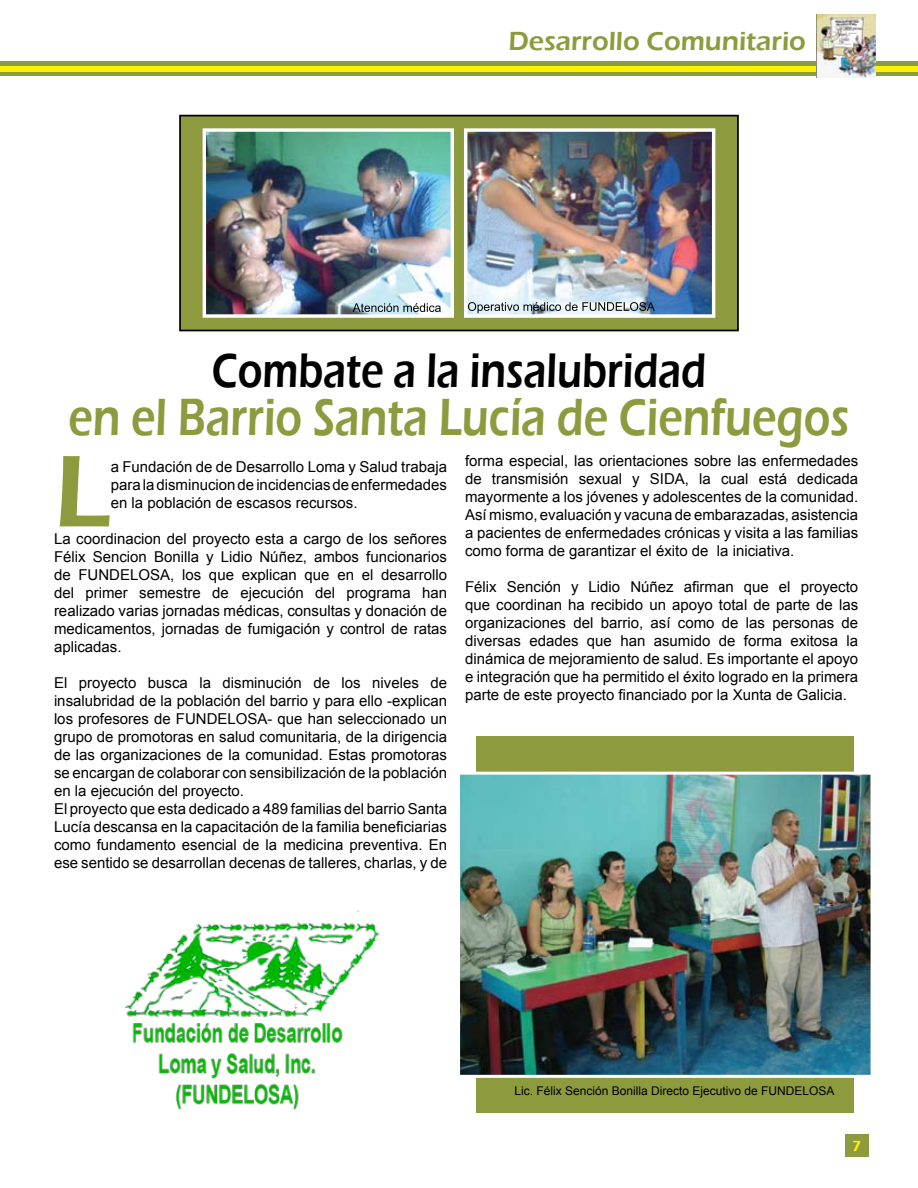
<style>
.page{position:relative;width:918px;height:1188px;background:#fff}
.page>*{position:absolute;margin:0;border:0;box-sizing:border-box;transform-origin:0 0}
.t1{font:600 105.6px "Eras ITC";color:#8d9b3e}
.t2{font:600 53.85px "Eras ITC";color:#8d9b3e;scale:.8 1}
.t3{font:600 49.95px "Eras ITC";color:#000;scale:.8 1}
.t4{font:600 27px "Eras ITC";color:#8d9b3e}
.t5{font:15px/18px "Arial";color:#000;text-align:justify}
.t6{font:600 15px "Eras ITC";color:#fff200}
.t7{font:12px "Arial";color:#000}
</style>
<div class="page">
<div style="left:0;top:61px;width:918px;height:15px;background:#8d9b3e"></div>
<div style="left:0;top:66px;width:918px;height:6px;background:#fff200"></div>
<div style="left:845px;top:1134px;width:24px;height:23px;background:#8d9b3e"></div>
<img style="left:817px;top:14px;width:59px;height:63px">
<div style="left:476px;top:737px;width:378px;height:376px;background:#8d9b3e"></div>
<img style="left:461px;top:776px;width:409px;height:298px">
<div style="left:457px;top:772px;width:417px;height:306px;border:3px solid #fff"></div>
<div style="left:180px;top:116px;width:558px;height:215px;background:#8d9b3e"></div>
<div style="left:179px;top:115px;width:560px;height:216px;border:2px solid #000"></div>
<img style="left:207px;top:132px;width:243px;height:182px">
<div style="left:203px;top:128px;width:251px;height:190px;border:3px solid #fff"></div>
<img style="left:468px;top:132px;width:243px;height:182px">
<div style="left:464px;top:128px;width:251px;height:190px;border:3px solid #fff"></div>
<svg style="left:468px;top:302px;width:187px;height:11px"></svg>
<svg style="left:353px;top:303px;width:88px;height:9px"></svg>
<img style="left:125px;top:910px;width:255px;height:200px">
<h3 class="t4" style="left:508px;top:26px;width:299px">Desarrollo Comunitario</h3>
<h3 class="t3" style="left:212px;top:342px;width:620px">Combate a la insalubridad</h3>
<h2 class="t2" style="left:69px;top:386px;width:977px">en el Barrio Santa Lucía de Cienfuegos</h2>
<h1 class="t1" style="left:54px;top:432px;width:58px">L</h1>
<p class="t5" style="left:111px;top:458px;width:338px">a Fundación de de Desarrollo Loma y Salud trabaja para la disminucion de incidencias de enfermedades en la población de escasos recursos.</p>
<p class="t5" style="left:54px;top:530px;width:395px">La coordinacion del proyecto esta a cargo de los señores Félix Sencion Bonilla y Lidio Núñez, ambos funcionarios de FUNDELOSA, los que explican que en el desarrollo del primer semestre de ejecución del programa han realizado varias jornadas médicas, consultas y donación de medicamentos, jornadas de fumigación y control de ratas aplicadas.</p>
<p class="t5" style="left:54px;top:674px;width:395px;text-align:left">El proyecto busca la disminución de los niveles de insalubridad de la población del barrio y para ello -explican los profesores de FUNDELOSA- que han seleccionado un grupo de promotoras en salud comunitaria, de la dirigencia de las organizaciones de la comunidad. Estas promotoras se encargan de colaborar con sensibilización de la población en la ejecución del proyecto.<br>El proyecto que esta dedicado a 489 familias del barrio Santa Lucía descansa en la capacitación de la familia beneficiarias como fundamento esencial de la medicina preventiva. En ese sentido se desarrollan decenas de talleres, charlas, y de</p>
<p class="t5" style="left:465px;top:452px;width:395px">forma especial, las orientaciones sobre las enfermedades de transmisión sexual y SIDA, la cual está dedicada mayormente a los jóvenes y adolescentes de la comunidad.<br>Así mismo, evaluación y vacuna de embarazadas, asistencia a pacientes de enfermedades crónicas y visita a las familias como forma de garantizar el éxito de la iniciativa.</p>
<p class="t5" style="left:465px;top:578px;width:395px">Félix Sención y Lidio Núñez afirman que el proyecto que coordinan ha recibido un apoyo total de parte de las organizaciones del barrio, así como de las personas de diversas edades que han asumido de forma exitosa la dinámica de mejoramiento de salud. Es importante el apoyo e integración que ha permitido el éxito logrado en la primera parte de este proyecto financiado por la Xunta de Galicia.</p>
<p class="t7" style="left:514px;top:1083px;width:322px">Lic. Félix Sención Bonilla Directo Ejecutivo de FUNDELOSA</p>
<p class="t6" style="left:852px;top:1137px;width:11px">7</p>
</div>
